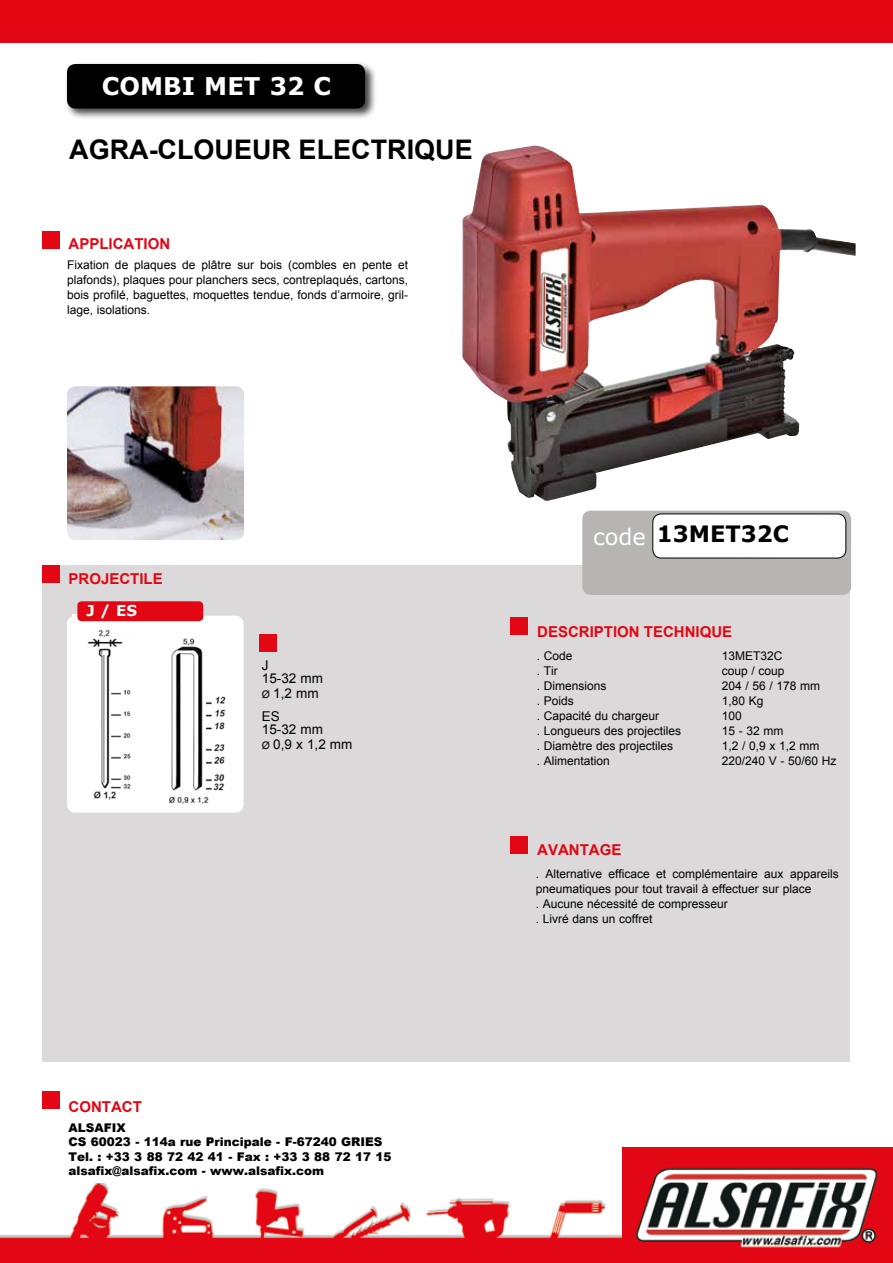
<style>
.page{position:relative;width:893px;height:1263px;background:#fff}
.page>*{position:absolute;margin:0;border:0;box-sizing:border-box;transform-origin:0 0}
.t1{font:700 27px "Arial";color:#000}
.t2{font:700 24.3px "Verdana";color:#fff}
.t3{font:700 22.5px "Verdana";color:#000}
.t4{font:22.5px "Verdana";color:#fff}
.t5{font:700 15px "Arial";color:#e30613}
.t6{font:700 15px "Verdana";color:#fff}
.t7{font:13.5px/13.5px "Arial";color:#000}
.t8{font:12px/15px "Arial";color:#000;text-align:justify}
.t9{font:900 12px/14.4px "Arial";color:#000}
.s1{font-size:10.5px}
</style>
<div class="page">
<img style="left:462px;top:146px;width:394px;height:355px">
<div style="left:43px;top:566px;width:807px;height:496px;background:#dbd9d9"></div>
<div style="left:67px;top:616px;width:177px;height:197px;background:#fff;border-radius:9px"></div>
<div style="left:72px;top:614px;width:72px;height:192px;background:#fff"></div>
<img style="left:87px;top:630px;width:44px;height:170px">
<div style="left:0;top:0;width:893px;height:43px;background:#e30613"></div>
<img style="left:0;top:1183px;width:622px;height:80px">
<div style="left:622px;top:1148px;width:271px;height:115px;background:#e30613"></div>
<img style="left:635px;top:1167px;width:243px;height:81px">
<div style="left:64px;top:61px;width:313px;height:59px;background:#000;opacity:.75"></div>
<div style="left:67px;top:64px;width:298px;height:45px;background:#000;border-radius:9px"></div>
<div style="left:77px;top:601px;width:126px;height:20px;background:#e30613;border-radius:4px"></div>
<img style="left:67px;top:386px;width:177px;height:154px">
<div style="left:582px;top:510px;width:269px;height:85px;background:#b7b4b4;border-radius:9px"></div>
<div style="left:653px;top:514px;width:193px;height:44px;background:#fff;border-radius:9px"></div>
<div style="left:652px;top:513px;width:194px;height:45px;border:1px solid #000;border-radius:9px"></div>
<div style="left:43px;top:232px;width:17px;height:17px;background:#e30613"></div>
<div style="left:259px;top:635px;width:17px;height:17px;background:#e30613"></div>
<div style="left:510px;top:618px;width:17px;height:17px;background:#e30613"></div>
<div style="left:43px;top:565px;width:17px;height:17px;background:#e30613"></div>
<div style="left:510px;top:837px;width:17px;height:17px;background:#e30613"></div>
<div style="left:43px;top:1092px;width:17px;height:17px;background:#e30613"></div>
<img style="left:169px;top:638px;width:57px;height:166px">
<h2 class="t2" style="left:102px;top:68px;width:231px">COMBI MET 32 C</h2>
<h1 class="t1" style="left:69px;top:131px;width:405px">AGRA-CLOUEUR ELECTRIQUE</h1>
<p class="t5" style="left:69px;top:234px;width:103px">APPLICATION</p>
<p class="t8" style="left:67px;top:258px;width:343px">Fixation de plaques de plâtre sur bois (combles en pente et plafonds), plaques pour planchers secs, contreplaqués, cartons, bois profilé, baguettes, moquettes tendue, fonds d’armoire, gril&shy;lage, isolations.</p>
<p class="t5" style="left:69px;top:569px;width:96px">PROJECTILE</p>
<p class="t6" style="left:86px;top:600px;width:52px">J / ES</p>
<p class="t7" style="left:262px;top:658px;width:63px">J<br>15-32 mm</p>
<p class="t7" style="left:262px;top:682px;width:58px;line-height:22.5px"><span class="s1">Ø</span> 1,2 mm<br>ES</p>
<p class="t7" style="left:262px;top:722px;width:92px;line-height:15px">15-32 mm<br><span class="s1">Ø</span> 0,9 x 1,2 mm</p>
<p class="t5" style="left:69px;top:1097px;width:75px">CONTACT</p>
<p class="t9" style="left:69px;top:1120px;width:325px">ALSAFIX<br>CS 60023 - 114a rue Principale - F-67240 GRIES Tel. : +33 3 88 72 42 41 - Fax : +33 3 88 72 17 15 alsafix@alsafix.com - www.alsafix.com</p>
<h3 class="t4" style="left:593px;top:521px;width:54px">code</h3>
<h3 class="t3" style="left:657px;top:518px;width:134px">13MET32C</h3>
<p class="t5" style="left:537px;top:622px;width:197px">DESCRIPTION TECHNIQUE</p>
<p class="t8" style="left:537px;top:649px;width:37px">. Code</p>
<p class="t8" style="left:722px;top:649px;width:62px">13MET32C</p>
<p class="t8" style="left:537px;top:664px;width:22px">. Tir</p>
<p class="t8" style="left:722px;top:664px;width:64px">coup / coup</p>
<p class="t8" style="left:537px;top:679px;width:71px">. Dimensions</p>
<p class="t8" style="left:722px;top:679px;width:100px">204 / 56 / 178 mm</p>
<p class="t8" style="left:537px;top:694px;width:39px">. Poids</p>
<p class="t8" style="left:722px;top:694px;width:43px">1,80 Kg</p>
<p class="t8" style="left:537px;top:709px;width:124px">. Capacité du chargeur</p>
<p class="t8" style="left:722px;top:709px;width:22px">100</p>
<p class="t8" style="left:537px;top:724px;width:146px">. Longueurs des projectiles</p>
<p class="t8" style="left:722px;top:724px;width:63px">15 - 32 mm</p>
<p class="t8" style="left:537px;top:739px;width:138px">. Diamètre des projectiles</p>
<p class="t8" style="left:722px;top:739px;width:99px">1,2 / 0,9 x 1,2 mm</p>
<p class="t8" style="left:537px;top:754px;width:75px">. Alimentation</p>
<p class="t8" style="left:722px;top:754px;width:116px">220/240 V - 50/60 Hz</p>
<p class="t5" style="left:537px;top:840px;width:86px">AVANTAGE</p>
<p class="t8" style="left:536px;top:867px;width:304px;text-align:left">. Alternative efficace et complémentaire aux appareils pneumatiques pour tout travail à effectuer sur place<br>. Aucune nécessité de compresseur<br>. Livré dans un coffret</p>
</div>
